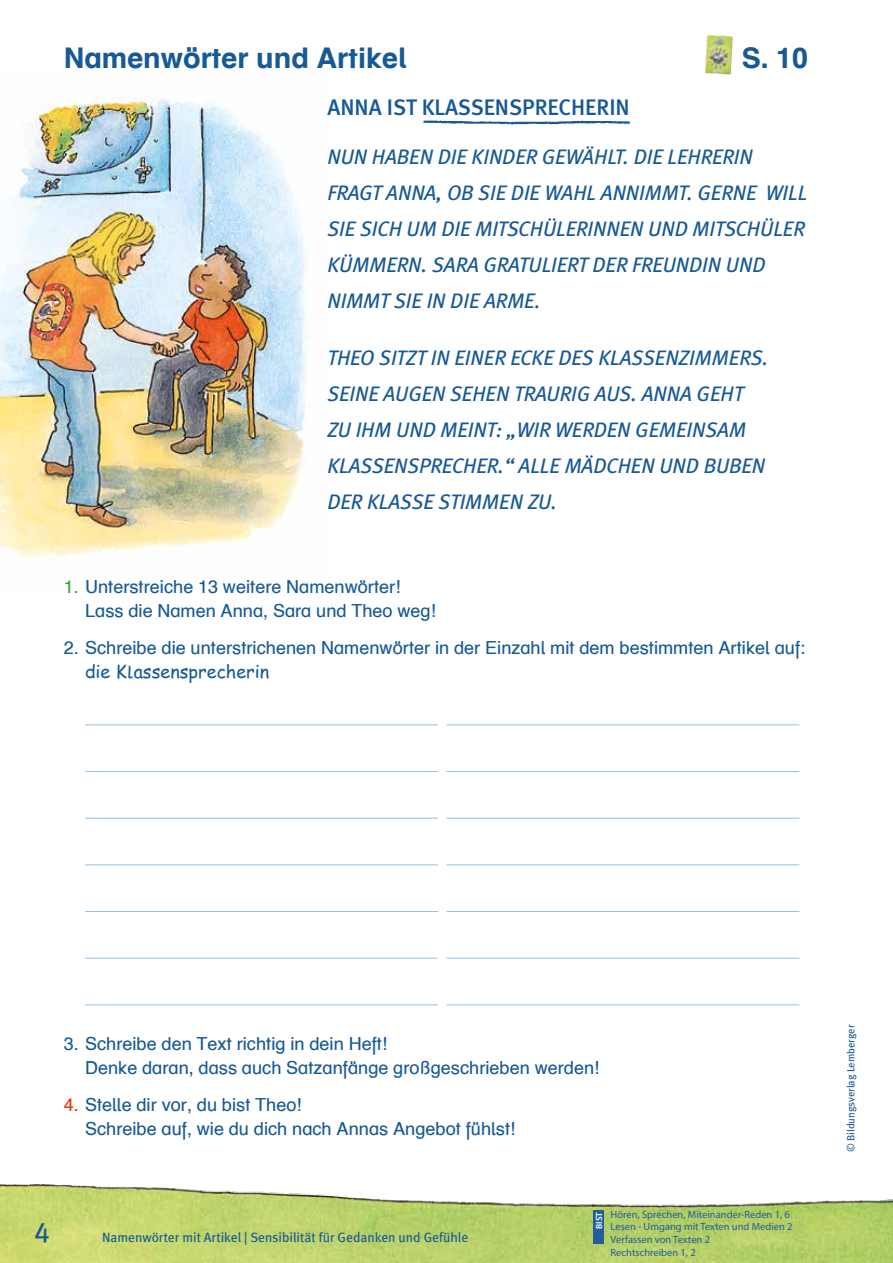
<style>
.page{position:relative;width:893px;height:1263px;background:#fff}
.page>*{position:absolute;margin:0;border:0;box-sizing:border-box;transform-origin:0 0}
.t1{font:28.5px "Schulbuch Nord OE Bold";color:#165995}
.t2{font:28.5px "Meta Book Expert";color:#165995}
.t3{font:500 22.5px "Meta";color:#165995}
.t4{font:italic 21px/36px "Meta";color:#165995}
.t5{font:18px/24px "Schulbuch Nord OE Roman";color:#165995}
.t6{font:18px "Comic Sans MSOE";color:#165995}
.t7{font:13.5px "Meta";color:#165995}
.t8{font:10.5px/12.6px "Myriad Pro";color:#255d9c}
.t9{font:10.5px "Meta";letter-spacing:-.005em;color:#165995}
.t10{font:600 9px "Myriad Pro";color:#fff}
.s1{color:#3ca432}
.s2{font-family:"Comic Sans BY"}
.s3{color:#e63009}
</style>
<div class="page">
<img style="left:0;top:89px;width:309px;height:471px">
<img style="left:0;top:1185px;width:893px;height:78px">
<img style="left:705px;top:35px;width:29px;height:40px">
<hr style="left:85px;top:724px;width:353px;height:1px;background:#95c0e8">
<hr style="left:85px;top:771px;width:353px;height:1px;background:#95c0e8">
<hr style="left:85px;top:818px;width:353px;height:1px;background:#95c0e8">
<hr style="left:85px;top:864px;width:353px;height:1px;background:#95c0e8">
<hr style="left:85px;top:911px;width:353px;height:1px;background:#95c0e8">
<hr style="left:85px;top:958px;width:353px;height:1px;background:#95c0e8">
<hr style="left:85px;top:1004px;width:353px;height:1px;background:#95c0e8">
<hr style="left:446px;top:724px;width:353px;height:1px;background:#95c0e8">
<hr style="left:446px;top:771px;width:353px;height:1px;background:#95c0e8">
<hr style="left:446px;top:818px;width:353px;height:1px;background:#95c0e8">
<hr style="left:446px;top:864px;width:353px;height:1px;background:#95c0e8">
<hr style="left:446px;top:911px;width:353px;height:1px;background:#95c0e8">
<hr style="left:446px;top:958px;width:353px;height:1px;background:#95c0e8">
<hr style="left:446px;top:1004px;width:353px;height:1px;background:#95c0e8">
<img style="left:423px;top:120px;width:207px;height:5px">
<div style="left:594px;top:1210px;width:10px;height:33px;background:#255d9c"></div>
<h1 class="t1" style="left:64px;top:40px;width:344px">Namenwörter und Artikel</h1>
<h1 class="t1" style="left:742px;top:40px;width:68px">S. 10</h1>
<p class="t3" style="left:327px;top:94px;width:304px">ANNA IST KLASSENSPRECHERIN</p>
<p class="t4" style="left:327px;top:138px;width:481px">NUN HABEN DIE KINDER GEWÄHLT. DIE LEHRERIN FRAGT ANNA, OB SIE DIE WAHL ANNIMMT. GERNE WILL SIE SICH UM DIE MITSCHÜLERINNEN UND MITSCHÜLER KÜMMERN. SARA GRATULIERT DER FREUNDIN UND NIMMT SIE IN DIE ARME.</p>
<p class="t4" style="left:327px;top:340px;width:442px">THEO SITZT IN EINER ECKE DES KLASSENZIMMERS.<br>SEINE AUGEN SEHEN TRAURIG AUS. ANNA GEHT ZU IHM UND MEINT: „WIR WERDEN GEMEINSAM KLASSENSPRECHER.“ ALLE MÄDCHEN UND BUBEN DER KLASSE STIMMEN ZU.</p>
<p class="t5" style="left:85px;top:574px;width:352px;text-indent:-21px"><span class="s1">1.</span> Unterstreiche 13 weitere Namenwörter!<br>Lass die Namen Anna, Sara und Theo weg!</p>
<p class="t5" style="left:64px;top:635px;width:743px">2. Schreibe die unterstrichenen Namenwörter in der Einzahl mit dem bestimmten Artikel auf:</p>
<p class="t6" style="left:85px;top:658px;width:186px">die K<span class="s2">l</span>assensprecherin</p>
<p class="t5" style="left:85px;top:1032px;width:516px;text-indent:-21px">3. Schreibe den Text richtig in dein Heft!<br>Denke daran, dass auch Satzanfänge großgeschrieben werden!</p>
<p class="t5" style="left:85px;top:1092px;width:432px;text-indent:-21px"><span class="s3">4.</span> Stelle dir vor, du bist Theo!<br>Schreibe auf, wie du dich nach Annas Angebot fühlst!</p>
<h1 class="t2" style="left:34px;top:1215px;width:17px">4</h1>
<p class="t7" style="left:102px;top:1229px;width:368px">Namenwörter mit Artikel | Sensibilität für Gedanken und Gefühle</p>
<p class="t10" style="left:594px;top:1229px;width:18px;rotate:-90deg">BIST</p>
<p class="t8" style="left:611px;top:1208px;width:183px">Hören, Sprechen, Miteinander-Reden 1, 6<br>Lesen - Umgang mit Texten und Medien 2<br>Verfassen von Texten 2<br>Rechtschreiben 1, 2</p>
<p class="t9" style="left:845px;top:1152px;width:129px;rotate:-90deg">© Bildungsverlag Lemberger</p>
</div>
